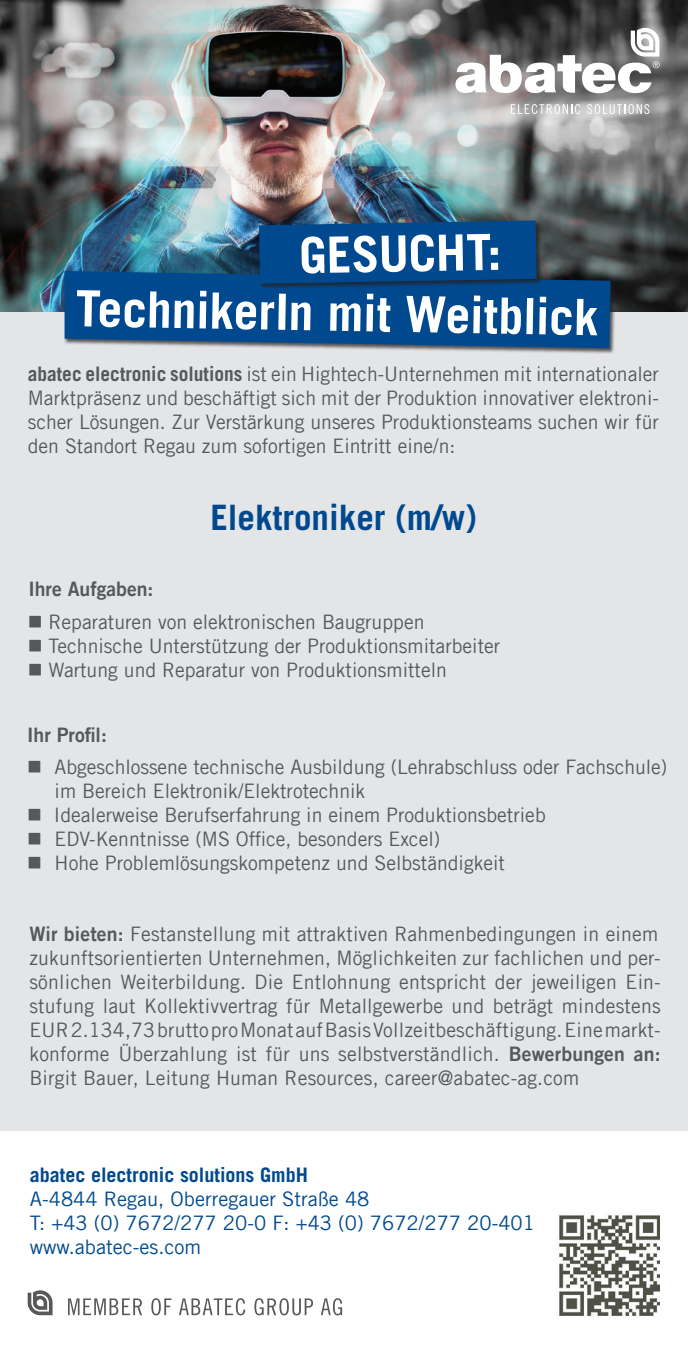
<style>
.page{position:relative;width:688px;height:1347px;background:#fff}
.page>*{position:absolute;margin:0;border:0;box-sizing:border-box;transform-origin:0 0}
.t1{font:700 50px "Trade Gothic LT Com";color:#fff}
.t2{font:700 35px "Trade Gothic LT Com";color:#01498e}
.t3{font:20px/24px "Trade Gothic LT Com";color:#57585a}
.t4{font:20px/24px "Trade Gothic LT Com";color:#01498e}
.t5{font:700 20px "Trade Gothic LT Com";color:#01498e}
.t6{font:20px "Trade Gothic LT Com Bd 2";color:#57585a}
.s1{font-weight:700}
.s2{font-family:"Trade Gothic LT Com Bd 2"}
</style>
<div class="page">
<div style="left:0;top:216px;width:687px;height:914px;background:#e4e5e7"></div>
<img style="left:0;top:0;width:687px;height:312px">
<svg style="left:510px;top:104px;width:70px;height:10px"></svg>
<svg style="left:587px;top:104px;width:62px;height:10px"></svg>
<svg style="left:455px;top:28px;width:204px;height:66px"></svg>
<div style="left:64px;top:270px;width:552px;height:84px;background:#231f20;opacity:.75"></div>
<svg style="left:65px;top:271px;width:545px;height:77px;background:#0b4d8c"></svg>
<div style="left:258px;top:220px;width:283px;height:69px;background:#231f20;opacity:.75"></div>
<svg style="left:259px;top:220px;width:277px;height:64px;background:#044889"></svg>
<svg style="left:28px;top:1290px;width:25px;height:25px"></svg>
<svg style="left:68px;top:1298px;width:74px;height:17px"></svg>
<svg style="left:151px;top:1298px;width:20px;height:17px"></svg>
<svg style="left:179px;top:1298px;width:66px;height:17px"></svg>
<svg style="left:254px;top:1298px;width:59px;height:17px"></svg>
<svg style="left:321px;top:1298px;width:21px;height:17px"></svg>
<img style="left:559px;top:1215px;width:100px;height:101px">
<h1 class="t1" style="left:298px;top:225px;width:204px;rotate:-1deg">GESUCHT:</h1>
<h1 class="t1" style="left:76px;top:278px;width:524px;rotate:1deg">TechnikerIn mit Weitblick</h1>
<p class="t3" style="left:28px;top:361px;width:632px;text-align:justify"><span class="s1">abatec electronic solutions</span> ist ein Hightech-Unternehmen mit internationaler Marktpräsenz und beschäftigt sich mit der Produktion innovativer elektroni&shy;scher Lösungen. Zur Verstärkung unseres Produktionsteams suchen wir für den Standort Regau zum sofortigen Eintritt eine/n:</p>
<p class="t6" style="left:28px;top:576px;width:127px">Ihre Aufgaben:</p>
<h2 class="t2" style="left:210px;top:496px;width:268px">Elektroniker (m/w)</h2>
<p class="t3" style="left:28px;top:610px;width:398px">■ Reparaturen von elektronischen Baugruppen</p>
<p class="t3" style="left:28px;top:634px;width:474px">■ Technische Unterstützung der Produktionsmitarbeiter</p>
<p class="t3" style="left:28px;top:658px;width:420px">■ Wartung und Reparatur von Produktionsmitteln</p>
<p class="t6" style="left:27px;top:723px;width:81px">Ihr Profil:</p>
<p class="t3" style="left:55px;top:755px;width:614px;text-indent:-28px">■ Abgeschlossene technische Ausbildung (Lehrabschluss oder Fachschule) im Bereich Elektronik/Elektrotechnik</p>
<p class="t3" style="left:27px;top:803px;width:520px">■ Idealerweise Berufserfahrung in einem Produktionsbetrieb</p>
<p class="t3" style="left:27px;top:827px;width:414px">■ EDV-Kenntnisse (MS Office, besonders Excel)</p>
<p class="t3" style="left:27px;top:851px;width:479px">■ Hohe Problemlösungskompetenz und Selbständigkeit</p>
<p class="t3" style="left:29px;top:921px;width:632px"><span class="s2">Wir bieten:</span> Festanstellung mit attraktiven Rahmenbedingungen in einem zukunftsorientierten Unternehmen, Möglichkeiten zur fachlichen und per&shy;sönlichen Weiterbildung. Die Entlohnung entspricht der jeweiligen Ein&shy;stufung laut Kollektivvertrag für Metallgewerbe und beträgt mindestens EUR 2.134,73 brutto pro Monat auf Basis Vollzeitbeschäftigung. Eine markt&shy;konforme Überzahlung ist für uns selbstverständlich. <span class="s2">Bewerbungen an:<br></span>Birgit Bauer, Leitung Human Resources, career@abatec-ag.com</p>
<p class="t5" style="left:30px;top:1162px;width:279px">abatec electronic solutions GmbH</p>
<p class="t4" style="left:30px;top:1186px;width:506px">A-4844 Regau, Oberregauer Straße 48<br>T: +43 (0) 7672/277 20-0 F: +43 (0) 7672/277 20-401 www.abatec-es.com</p>
</div>
